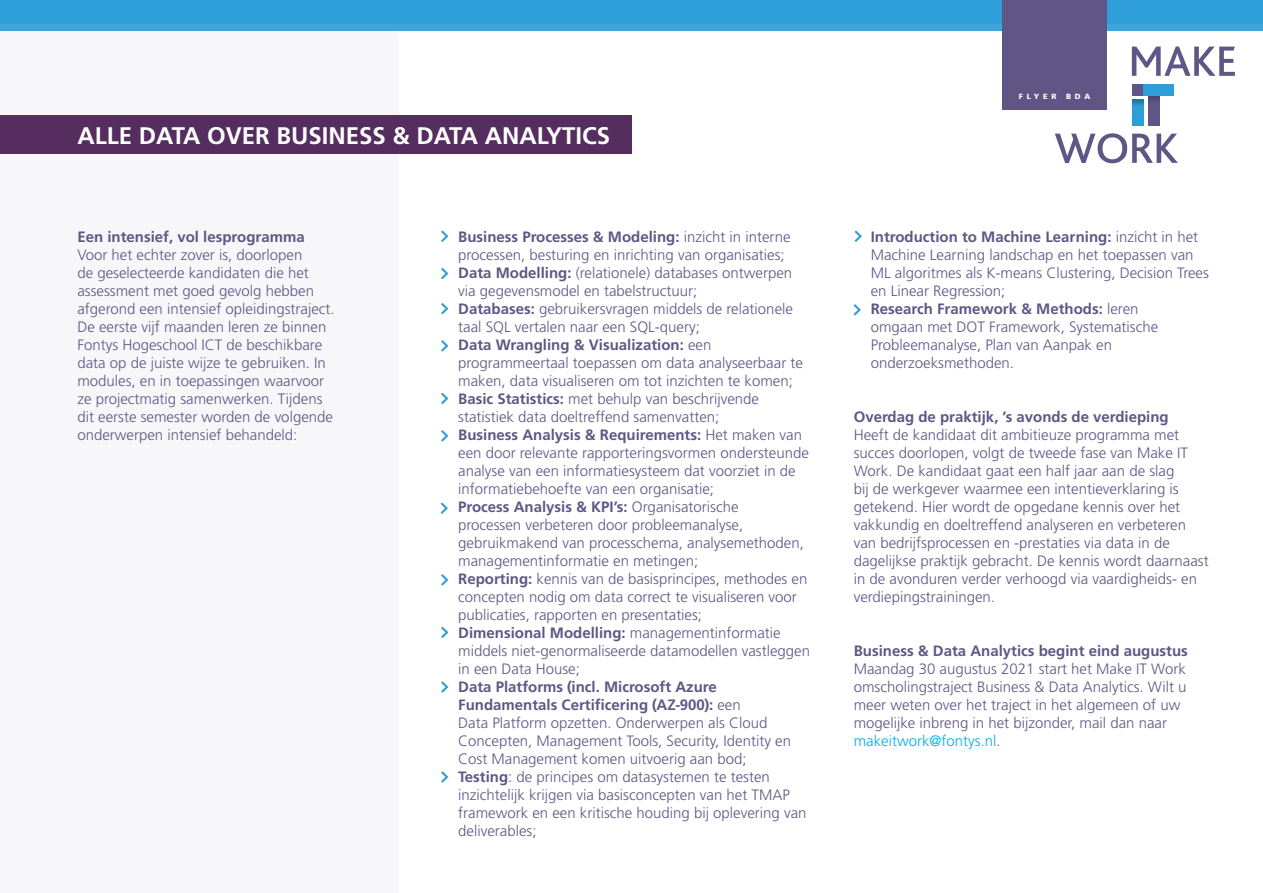
<style>
.page{position:relative;width:1263px;height:893px;background:#fff}
.page>*{position:absolute;margin:0;border:0;box-sizing:border-box;transform-origin:0 0}
.t1{font:700 24px "Fontys Frutiger";color:#fff}
.t2{font:300 15px/18px "Fontys Frutiger";color:#605686}
.t3{font:700 15px "Fontys Frutiger";color:#605686}
.t4{font:900 7.5px "Fontys Frutiger";letter-spacing:.5em;color:#fff}
.s1{font-weight:700}
.s2{color:#00aeef}
</style>
<div class="page">
<div style="left:0;top:0;width:399px;height:893px;background:#f7f7f9"></div>
<svg style="left:1055px;top:133px;width:123px;height:30px"></svg>
<svg style="left:1132px;top:47px;width:103px;height:29px"></svg>
<svg style="left:1132px;top:99px;width:11px;height:26px"></svg>
<div style="left:1132px;top:85px;width:16px;height:11px;background:#605686"></div>
<svg style="left:1148px;top:96px;width:12px;height:29px"></svg>
<div style="left:1143px;top:85px;width:30px;height:11px;background:#2d9ed8"></div>
<div style="left:0;top:0;width:1263px;height:31px;background:#2d9ed8"></div>
<div style="left:0;top:24px;width:1263px;height:7px;background:#3fa6db"></div>
<div style="left:1002px;top:0;width:105px;height:109px;background:#605686"></div>
<div style="left:0;top:116px;width:631px;height:38px;background:#552d5f"></div>
<svg style="left:441px;top:503px;width:7px;height:11px"></svg>
<svg style="left:855px;top:231px;width:7px;height:11px"></svg>
<svg style="left:854px;top:304px;width:7px;height:11px"></svg>
<svg style="left:441px;top:771px;width:7px;height:12px"></svg>
<svg style="left:441px;top:627px;width:7px;height:11px"></svg>
<svg style="left:441px;top:574px;width:7px;height:11px"></svg>
<svg style="left:441px;top:681px;width:7px;height:12px"></svg>
<svg style="left:441px;top:231px;width:7px;height:11px"></svg>
<svg style="left:441px;top:268px;width:7px;height:11px"></svg>
<svg style="left:441px;top:303px;width:7px;height:11px"></svg>
<svg style="left:441px;top:340px;width:7px;height:11px"></svg>
<svg style="left:441px;top:393px;width:7px;height:11px"></svg>
<svg style="left:441px;top:430px;width:7px;height:11px"></svg>
<p class="t1" style="left:78px;top:122px;width:534px">ALLE DATA OVER BUSINESS &amp; DATA ANALYTICS</p>
<p class="t3" style="left:77px;top:228px;width:229px">Een intensief, vol lesprogramma</p>
<p class="t2" style="left:77px;top:246px;width:259px">Voor het echter zover is, doorlopen<br>de geselecteerde kandidaten die het assessment met goed gevolg hebben afgerond een intensief opleidingstraject.<br>De eerste vijf maanden leren ze binnen Fontys Hogeschool ICT de beschikbare data op de juiste wijze te gebruiken. In modules, en in toepassingen waarvoor ze projectmatig samenwerken. Tijdens dit eerste semester worden de volgende onderwerpen intensief behandeld:</p>
<p class="t2" style="left:458px;top:228px;width:334px"><span class="s1">Business Processes &amp; Modeling:</span> inzicht in interne processen, besturing en inrichting van organisaties;</p>
<p class="t2" style="left:458px;top:264px;width:335px"><span class="s1">Data Modelling:</span> (relationele) databases ontwerpen via gegevensmodel en tabelstructuur;</p>
<p class="t2" style="left:458px;top:300px;width:336px"><span class="s1">Databases:</span> gebruikersvragen middels de relationele taal SQL vertalen naar een SQL-query;</p>
<p class="t2" style="left:458px;top:336px;width:346px"><span class="s1">Data Wrangling &amp; Visualization:</span> een programmeertaal toepassen om data analyseerbaar te maken, data visualiseren om tot inzichten te komen;</p>
<p class="t2" style="left:458px;top:390px;width:302px"><span class="s1">Basic Statistics:</span> met behulp van beschrijvende statistiek data doeltreffend samenvatten;</p>
<p class="t2" style="left:458px;top:426px;width:352px"><span class="s1">Business Analysis &amp; Requirements:</span> Het maken van een door relevante rapporteringsvormen ondersteunde analyse van een informatiesysteem dat voorziet in de informatiebehoefte van een organisatie;</p>
<p class="t2" style="left:458px;top:498px;width:347px"><span class="s1">Process Analysis &amp; KPI’s:</span> Organisatorische processen verbeteren door probleemanalyse, gebruikmakend van processchema, analysemethoden, managementinformatie en metingen;</p>
<p class="t2" style="left:458px;top:570px;width:351px"><span class="s1">Reporting:</span> kennis van de basisprincipes, methodes en concepten nodig om data correct te visualiseren voor publicaties, rapporten en presentaties;</p>
<p class="t2" style="left:458px;top:624px;width:353px"><span class="s1">Dimensional Modelling:</span> managementinformatie middels niet-genormaliseerde datamodellen vastleggen in een Data House;</p>
<p class="t2" style="left:458px;top:678px;width:334px"><span class="s1">Data Platforms (incl. Microsoft Azure Fundamentals Certificering (AZ-900):</span> een<br>Data Platform opzetten. Onderwerpen als Cloud Concepten, Management Tools, Security, Identity en Cost Management komen uitvoerig aan bod;</p>
<p class="t2" style="left:458px;top:768px;width:350px"><span class="s1">Testing</span>: de principes om datasystemen te testen inzichtelijk krijgen via basisconcepten van het TMAP framework en een kritische houding bij oplevering van deliverables;</p>
<p class="t4" style="left:1019px;top:92px;width:39px">FLYER</p>
<p class="t4" style="left:1066px;top:92px;width:26px">BDA</p>
<p class="t2" style="left:871px;top:228px;width:340px"><span class="s1">Introduction to Machine Learning:</span> inzicht in het Machine Learning landschap en het toepassen van ML algoritmes als K-means Clustering, Decision Trees en Linear Regression;</p>
<p class="t2" style="left:871px;top:300px;width:289px"><span class="s1">Research Framework &amp; Methods:</span> leren omgaan met DOT Framework, Systematische Probleemanalyse, Plan van Aanpak en onderzoeksmethoden.</p>
<p class="t3" style="left:854px;top:408px;width:317px">Overdag de praktijk, ’s avonds de verdieping</p>
<p class="t2" style="left:854px;top:426px;width:357px">Heeft de kandidaat dit ambitieuze programma met succes doorlopen, volgt de tweede fase van Make IT Work. De kandidaat gaat een half jaar aan de slag<br>bij de werkgever waarmee een intentieverklaring is getekend. Hier wordt de opgedane kennis over het vakkundig en doeltreffend analyseren en verbeteren van bedrijfsprocessen en -prestaties via data in de dagelijkse praktijk gebracht. De kennis wordt daarnaast in de avonduren verder verhoogd via vaardigheids- en verdiepingstrainingen.</p>
<p class="t3" style="left:854px;top:642px;width:336px">Business &amp; Data Analytics begint eind augustus</p>
<p class="t2" style="left:854px;top:660px;width:334px">Maandag 30 augustus 2021 start het Make IT Work omscholingstraject Business &amp; Data Analytics. Wilt u meer weten over het traject in het algemeen of uw mogelijke inbreng in het bijzonder, mail dan naar <span class="s2">makeitwork@fontys.nl</span>.</p>
</div>
